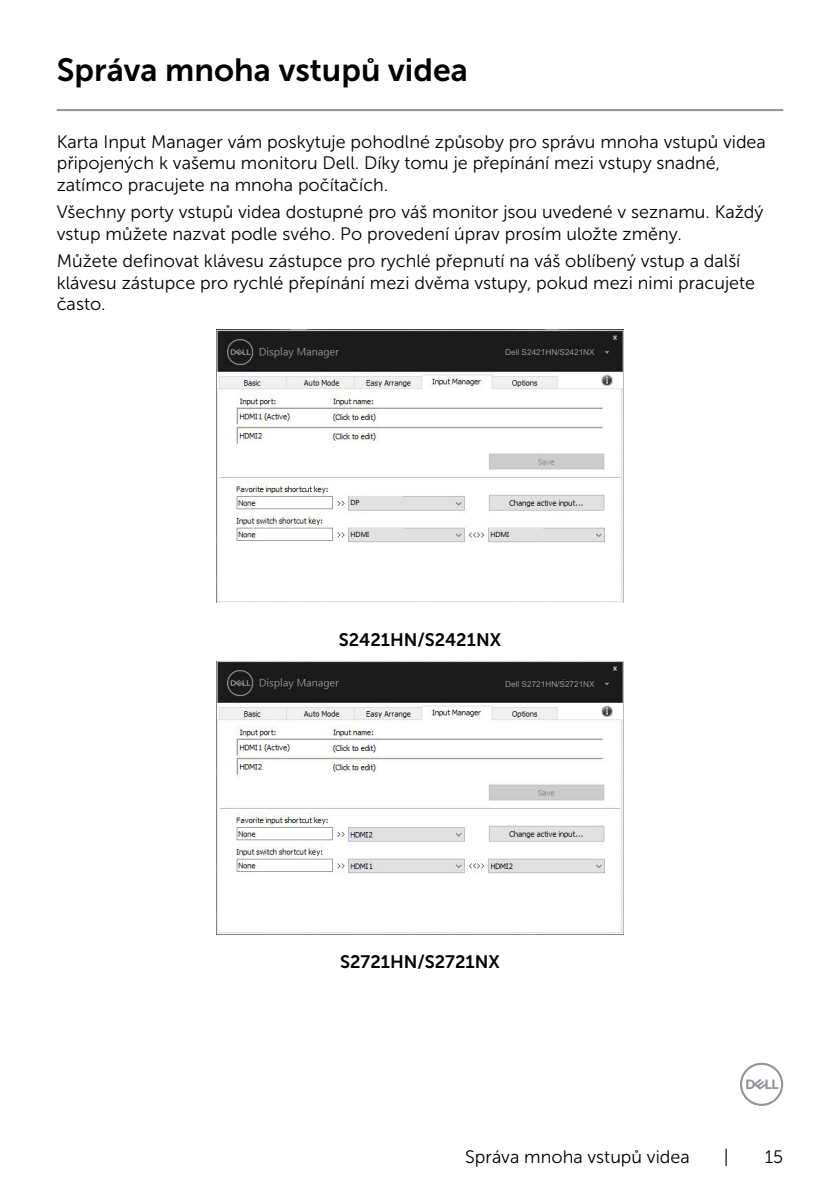
<style>
.page{position:relative;width:840px;height:1191px;background:#fff}
.page>*{position:absolute;margin:0;border:0;box-sizing:border-box;transform-origin:0 0}
.t1{font:32px "Museo Sans For Dell 700";color:#000}
.t2{font:18px/21.6px "Museo Sans For Dell 300";color:#000}
.t3{font:18px "Museo Sans For Dell 700";color:#000}
.t4{font:8.2px "Arial";color:#939393}
.t5{font:7.2px "Ebrima";color:#000}
</style>
<div class="page">
<svg style="left:740px;top:1062px;width:42px;height:44px"></svg>
<hr style="left:57px;top:109px;width:725px;height:2px;background:#939598">
<img style="left:216px;top:329px;width:407px;height:274px">
<div style="left:522px;top:348px;width:88px;height:10px;background:#1b1b1b"></div>
<div style="left:349px;top:496px;width:53px;height:13px;background:#e1e1e1"></div>
<div style="left:349px;top:528px;width:53px;height:13px;background:#e1e1e1"></div>
<div style="left:489px;top:528px;width:53px;height:13px;background:#e1e1e1"></div>
<img style="left:216px;top:661px;width:407px;height:273px">
<div style="left:522px;top:680px;width:88px;height:9px;background:#1b1b1b"></div>
<h1 class="t1" style="left:57px;top:52px;width:412px">Správa mnoha vstupů videa</h1>
<p class="t2" style="left:57px;top:131px;width:710px">Karta Input Manager vám poskytuje pohodlné způsoby pro správu mnoha vstupů videa připojených k vašemu monitoru Dell. Díky tomu je přepínání mezi vstupy snadné, zatímco pracujete na mnoha počítačích.</p>
<p class="t2" style="left:57px;top:201px;width:707px">Všechny porty vstupů videa dostupné pro váš monitor jsou uvedené v seznamu. Každý vstup můžete nazvat podle svého. Po provedení úprav prosím uložte změny.</p>
<p class="t2" style="left:57px;top:250px;width:699px">Můžete definovat klávesu zástupce pro rychlé přepnutí na váš oblíbený vstup a další klávesu zástupce pro rychlé přepínání mezi dvěma vstupy, pokud mezi nimi pracujete často.</p>
<p class="t4" style="left:505px;top:347px;width:91px">Dell S2421HN/S2421NX</p>
<p class="t5" style="left:350px;top:498px;width:11px">DP</p>
<p class="t5" style="left:350px;top:529px;width:20px">HDMI</p>
<p class="t5" style="left:490px;top:529px;width:20px">HDMI</p>
<p class="t3" style="left:339px;top:630px;width:164px">S2421HN/S2421NX</p>
<p class="t4" style="left:505px;top:679px;width:91px">Dell S2721HN/S2721NX</p>
<p class="t3" style="left:340px;top:951px;width:161px">S2721HN/S2721NX</p>
<p class="t2" style="left:465px;top:1145px;width:226px">Správa mnoha vstupů videa</p>
<p class="t2" style="left:723px;top:1145px;width:6px">|</p>
<p class="t2" style="left:764px;top:1145px;width:20px">15</p>
</div>
